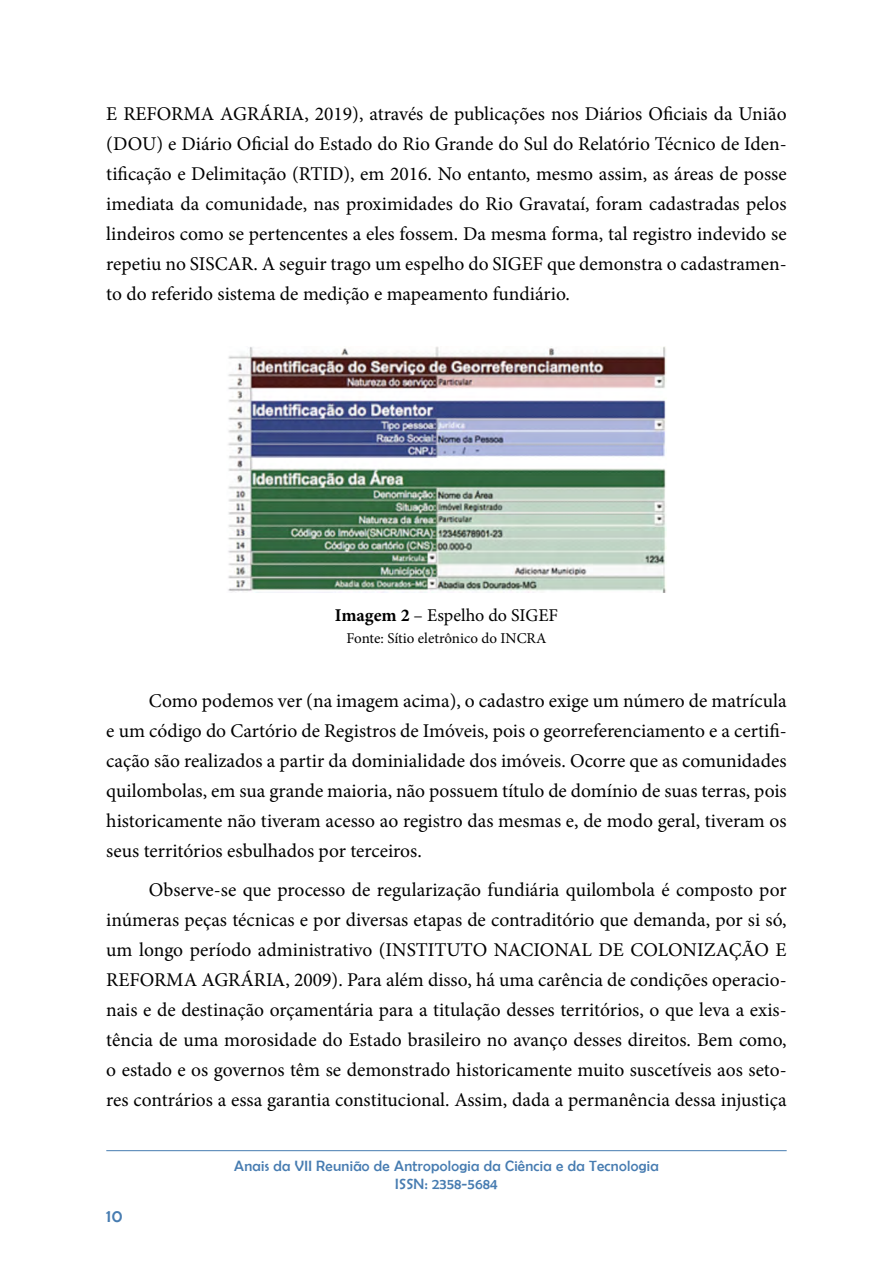
<style>
.page{position:relative;width:893px;height:1263px;background:#fff}
.page>*{position:absolute;margin:0;border:0;box-sizing:border-box;transform-origin:0 0}
.t1{font:19.5px/30px "Minion Pro";color:#000;text-align:justify}
.t2{font:18px "Minion Pro";color:#000}
.t3{font:18px "Berlin Sans FB";color:#477cb1}
.t4{font:15px/18px "Berlin Sans FB";letter-spacing:.02em;color:#477cb1;text-align:center}
.t5{font:15px "Minion Pro";color:#000}
.s1{font-weight:700}
</style>
<div class="page">
<hr style="left:106px;top:1150px;width:681px;height:1px;background:#477cb1">
<img style="left:228px;top:347px;width:438px;height:246px">
<p class="t1" style="left:106px;top:99px;width:682px">E REFORMA AGRÁRIA, 2019), através de publicações nos Diários Oficiais da União (DOU) e Diário Oficial do Estado do Rio Grande do Sul do Relatório Técnico de Iden&shy;tificação e Delimitação (RTID), em 2016. No entanto, mesmo assim, as áreas de posse imediata da comunidade, nas proximidades do Rio Gravataí, foram cadastradas pelos lindeiros como se pertencentes a eles fossem. Da mesma forma, tal registro indevido se repetiu no SISCAR. A seguir trago um espelho do SIGEF que demonstra o cadastramen&shy;to do referido sistema de medição e mapeamento fundiário.</p>
<p class="t2" style="left:335px;top:603px;width:225px"><span class="s1">Imagem 2</span> – Espelho do SIGEF</p>
<p class="t5" style="left:347px;top:628px;width:201px">Fonte: Sítio eletrônico do INCRA</p>
<p class="t1" style="left:106px;top:686px;width:682px;text-indent:43px">Como podemos ver (na imagem acima), o cadastro exige um número de matrícula e um código do Cartório de Registros de Imóveis, pois o georreferenciamento e a certifi&shy;cação são realizados a partir da dominialidade dos imóveis. Ocorre que as comunidades quilombolas, em sua grande maioria, não possuem título de domínio de suas terras, pois historicamente não tiveram acesso ao registro das mesmas e, de modo geral, tiveram os seus territórios esbulhados por terceiros.</p>
<p class="t1" style="left:106px;top:875px;width:682px;text-indent:43px">Observe-se que processo de regularização fundiária quilombola é composto por inúmeras peças técnicas e por diversas etapas de contraditório que demanda, por si só, um longo período administrativo (INSTITUTO NACIONAL DE COLONIZAÇÃO E REFORMA AGRÁRIA, 2009). Para além disso, há uma carência de condições operacio&shy;nais e de destinação orçamentária para a titulação desses territórios, o que leva a exis&shy;tência de uma morosidade do Estado brasileiro no avanço desses direitos. Bem como, o estado e os governos têm se demonstrado historicamente muito suscetíveis aos seto&shy;res contrários a essa garantia constitucional. Assim, dada a permanência dessa injustiça</p>
<p class="t3" style="left:106px;top:1206px;width:18px">10</p>
<p class="t4" style="left:234px;top:1156px;width:426px">Anais da VII Reunião de Antropologia da Ciência e da Tecnologia<br>ISSN: 2358-5684</p>
</div>
